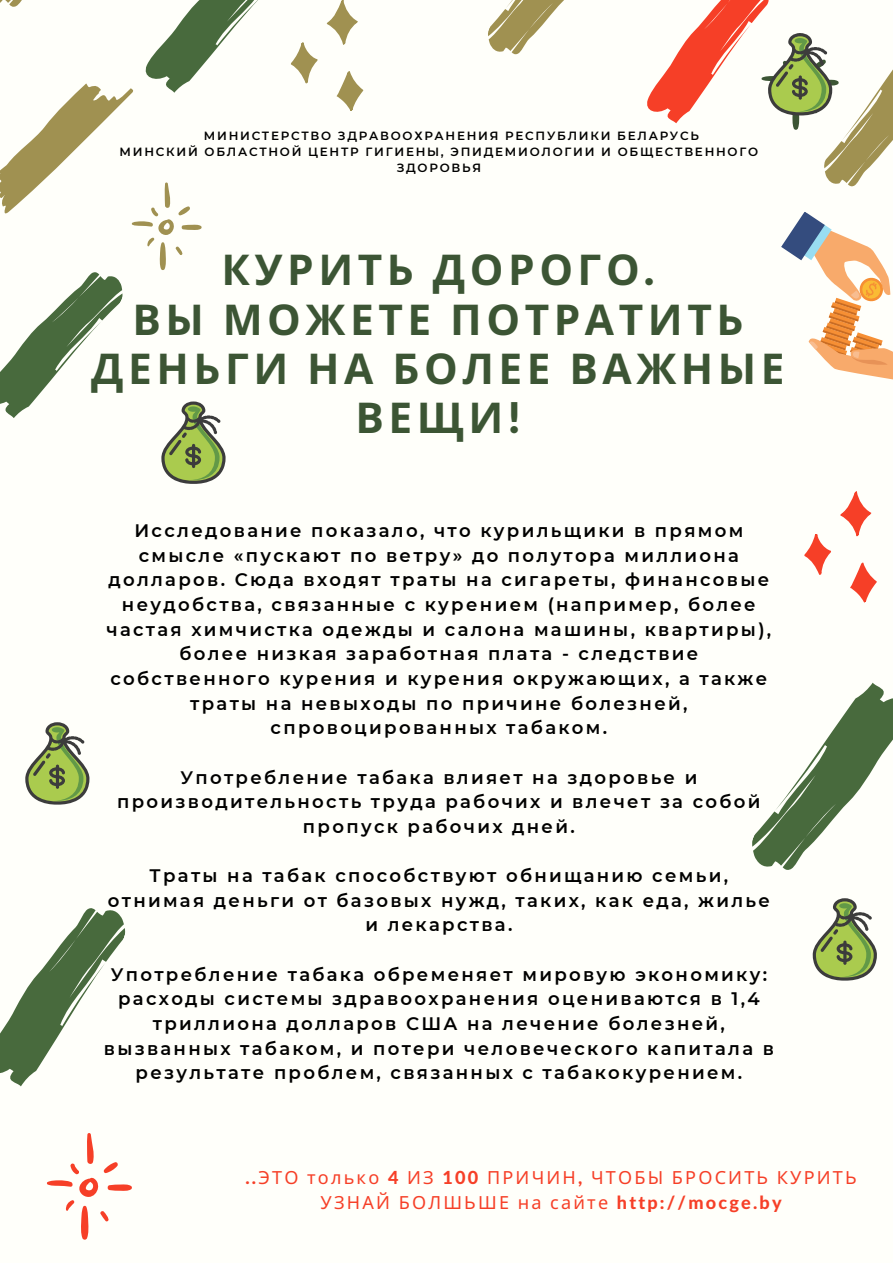
<style>
.page{position:relative;width:893px;height:1263px;background:#fffffa}
.page>*{position:absolute;margin:0;border:0;box-sizing:border-box;transform-origin:0 0}
.t1{font:700 42.45px/49.2px "Noto Sans";letter-spacing:.105em;color:#3c5534;text-align:center}
.t2{font:600 18.08px/24.7px "Montserrat";letter-spacing:.125em;color:#000;text-align:center}
.t3{font:18.08px "Noto Sans";letter-spacing:.12em;color:#f63f27}
.t4{font:600 11.93px/16.4px "Montserrat";letter-spacing:.145em;color:#000;text-align:center}
.s1{font-family:"Lato Latin";font-weight:900}
.s2{font-family:"Lato Latin";font-weight:800}
</style>
<div class="page">
<svg style="left:850px;top:562px;width:27px;height:40px"></svg>
<svg style="left:804px;top:534px;width:27px;height:41px"></svg>
<svg style="left:840px;top:491px;width:32px;height:46px"></svg>
<svg style="left:336px;top:71px;width:27px;height:40px"></svg>
<svg style="left:326px;top:0;width:32px;height:45px"></svg>
<svg style="left:488px;top:0;width:76px;height:55px"></svg>
<svg style="left:0;top:908px;width:126px;height:179px"></svg>
<svg style="left:47px;top:1133px;width:85px;height:107px"></svg>
<svg style="left:647px;top:0;width:246px;height:380px"></svg>
<svg style="left:0;top:0;width:318px;height:484px"></svg>
<svg style="left:25px;top:722px;width:64px;height:82px"></svg>
<svg style="left:752px;top:682px;width:141px;height:298px"></svg>
<p class="t4" style="left:204px;top:127px;width:496px">МИНИСТЕРСТВО ЗДРАВООХРАНЕНИЯ РЕСПУБЛИКИ БЕЛАРУСЬ</p>
<p class="t4" style="left:120px;top:143px;width:640px">МИНСКИЙ ОБЛАСТНОЙ ЦЕНТР ГИГИЕНЫ, ЭПИДЕМИОЛОГИИ И ОБЩЕСТВЕННОГО<br>ЗДОРОВЬЯ</p>
<p class="t1" style="left:221px;top:244px;width:434px">КУРИТЬ ДОРОГО<span class="s1">.</span></p>
<p class="t1" style="left:91px;top:294px;width:695px">ВЫ МОЖЕТЕ ПОТРАТИТЬ<br>ДЕНЬГИ НА БОЛЕЕ ВАЖНЫЕ<br>ВЕЩИ<span class="s1">!</span></p>
<p class="t2" style="left:106px;top:518px;width:666px">Исследование показало, что курильщики в прямом смысле «пускают по ветру» до полутора миллиона долларов. Сюда входят траты на сигареты, финансовые неудобства, связанные с курением (например, более частая химчистка одежды и салона машины, квартиры), более низкая заработная плата - следствие собственного курения и курения окружающих, а также траты на невыходы по причине болезней, спровоцированных табаком.</p>
<p class="t2" style="left:117px;top:765px;width:645px">Употребление табака влияет на здоровье и производительность труда рабочих и влечет за собой пропуск рабочих дней.</p>
<p class="t2" style="left:108px;top:863px;width:664px">Траты на табак способствуют обнищанию семьи, отнимая деньги от базовых нужд, таких, как еда, жилье и лекарства.</p>
<p class="t2" style="left:104px;top:962px;width:671px">Употребление табака обременяет мировую экономику: расходы системы здравоохранения оцениваются в 1,4 триллиона долларов США на лечение болезней, вызванных табаком, и потери человеческого капитала в результате проблем, связанных с табакокурением.</p>
<p class="t3" style="left:245px;top:1164px;width:613px"><span class="s2">..</span>ЭТО только <span class="s2">4</span> ИЗ <span class="s2">100</span> ПРИЧИН<span class="s2">,</span> ЧТОБЫ БРОСИТЬ КУРИТЬ</p>
<p class="t3" style="left:320px;top:1190px;width:462px">УЗНАЙ БОЛШЬШЕ на сайте <span class="s2">http://mocge.by</span></p>
</div>
